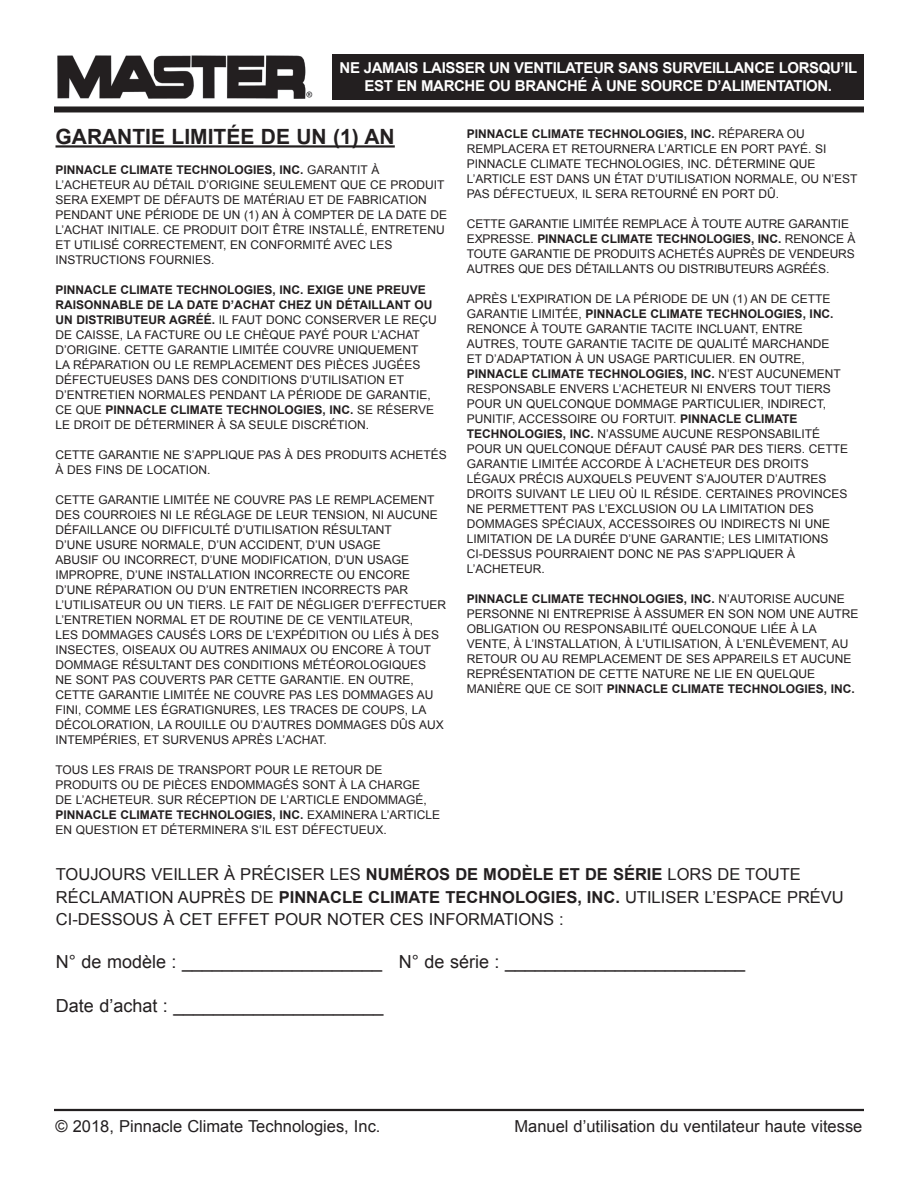
<style>
.page{position:relative;width:918px;height:1188px;background:#fff}
.page>*{position:absolute;margin:0;border:0;box-sizing:border-box;transform-origin:0 0}
.t1{font:700 21px "Arial";color:#231f20}
.t2{font:18px "Arial";color:#231f20}
.t3{font:16.5px/22.5px "Arial";color:#231f20}
.t4{font:700 15px/18px "Arial";letter-spacing:-.025em;color:#fff;text-align:center}
.t5{font:12px/15px "Arial";color:#231f20}
.s1{font-weight:700}
</style>
<div class="page">
<div style="left:333px;top:54px;width:531px;height:45px;background:#231f20"></div>
<hr style="left:54px;top:1108px;width:810px;height:4px;background:#e3e2e2">
<hr style="left:54px;top:1109px;width:810px;height:2px;background:#231f20">
<div style="left:54px;top:106px;width:810px;height:6px;background:#231f20"></div>
<img style="left:58px;top:55px;width:254px;height:43px">
<hr style="left:56px;top:145px;width:339px;height:3px;background:#231f20">
<p class="t4" style="left:340px;top:59px;width:519px">NE JAMAIS LAISSER UN VENTILATEUR SANS SURVEILLANCE LORSQU’IL<br>EST EN MARCHE OU BRANCHÉ À UNE SOURCE D’ALIMENTATION.</p>
<p class="t1" style="left:56px;top:123px;width:341px">GARANTIE LIMITÉE DE UN (1) AN</p>
<p class="t5" style="left:56px;top:163px;width:393px"><span class="s1">PINNACLE CLIMATE TECHNOLOGIES, INC.</span> GARANTIT À L’ACHETEUR AU DÉTAIL D’ORIGINE SEULEMENT QUE CE PRODUIT SERA EXEMPT DE DÉFAUTS DE MATÉRIAU ET DE FABRICATION PENDANT UNE PÉRIODE DE UN (1) AN À COMPTER DE LA DATE DE L’ACHAT INITIALE. CE PRODUIT DOIT ÊTRE INSTALLÉ, ENTRETENU ET UTILISÉ CORRECTEMENT, EN CONFORMITÉ AVEC LES INSTRUCTIONS FOURNIES.</p>
<p class="t5" style="left:55px;top:283px;width:383px"><span class="s1">PINNACLE CLIMATE TECHNOLOGIES, INC. EXIGE UNE PREUVE RAISONNABLE DE LA DATE D’ACHAT CHEZ UN DÉTAILLANT OU UN DISTRIBUTEUR AGRÉÉ.</span> IL FAUT DONC CONSERVER LE REÇU DE CAISSE, LA FACTURE OU LE CHÈQUE PAYÉ POUR L’ACHAT D’ORIGINE. CETTE GARANTIE LIMITÉE COUVRE UNIQUEMENT<br>LA RÉPARATION OU LE REMPLACEMENT DES PIÈCES JUGÉES DÉFECTUEUSES DANS DES CONDITIONS D’UTILISATION ET D’ENTRETIEN NORMALES PENDANT LA PÉRIODE DE GARANTIE, CE QUE <span class="s1">PINNACLE CLIMATE TECHNOLOGIES, INC.</span> SE RÉSERVE LE DROIT DE DÉTERMINER À SA SEULE DISCRÉTION.</p>
<p class="t5" style="left:55px;top:448px;width:393px">CETTE GARANTIE NE S’APPLIQUE PAS À DES PRODUITS ACHETÉS<br>À DES FINS DE LOCATION.</p>
<p class="t5" style="left:55px;top:493px;width:392px">CETTE GARANTIE LIMITÉE NE COUVRE PAS LE REMPLACEMENT DES COURROIES NI LE RÉGLAGE DE LEUR TENSION, NI AUCUNE DÉFAILLANCE OU DIFFICULTÉ D’UTILISATION RÉSULTANT<br>D’UNE USURE NORMALE, D’UN ACCIDENT, D’UN USAGE<br>ABUSIF OU INCORRECT, D’UNE MODIFICATION, D’UN USAGE IMPROPRE, D’UNE INSTALLATION INCORRECTE OU ENCORE D’UNE RÉPARATION OU D’UN ENTRETIEN INCORRECTS PAR L’UTILISATEUR OU UN TIERS. LE FAIT DE NÉGLIGER D’EFFECTUER L’ENTRETIEN NORMAL ET DE ROUTINE DE CE VENTILATEUR,<br>LES DOMMAGES CAUSÉS LORS DE L’EXPÉDITION OU LIÉS À DES INSECTES, OISEAUX OU AUTRES ANIMAUX OU ENCORE À TOUT DOMMAGE RÉSULTANT DES CONDITIONS MÉTÉOROLOGIQUES<br>NE SONT PAS COUVERTS PAR CETTE GARANTIE. EN OUTRE, CETTE GARANTIE LIMITÉE NE COUVRE PAS LES DOMMAGES AU FINI, COMME LES ÉGRATIGNURES, LES TRACES DE COUPS, LA DÉCOLORATION, LA ROUILLE OU D’AUTRES DOMMAGES DÛS AUX INTEMPÉRIES, ET SURVENUS APRÈS L’ACHAT.</p>
<p class="t5" style="left:55px;top:763px;width:386px">TOUS LES FRAIS DE TRANSPORT POUR LE RETOUR DE PRODUITS OU DE PIÈCES ENDOMMAGÉS SONT À LA CHARGE<br>DE L’ACHETEUR. SUR RÉCEPTION DE L’ARTICLE ENDOMMAGÉ, <span class="s1">PINNACLE CLIMATE TECHNOLOGIES, INC.</span> EXAMINERA L’ARTICLE EN QUESTION ET DÉTERMINERA S’IL EST DÉFECTUEUX.</p>
<p class="t5" style="left:467px;top:126px;width:392px"><span class="s1">PINNACLE CLIMATE TECHNOLOGIES, INC.</span> RÉPARERA OU REMPLACERA ET RETOURNERA L’ARTICLE EN PORT PAYÉ. SI PINNACLE CLIMATE TECHNOLOGIES, INC. DÉTERMINE QUE L’ARTICLE EST DANS UN ÉTAT D’UTILISATION NORMALE, OU N’EST PAS DÉFECTUEUX, IL SERA RETOURNÉ EN PORT DÛ.</p>
<p class="t5" style="left:467px;top:216px;width:390px">CETTE GARANTIE LIMITÉE REMPLACE À TOUTE AUTRE GARANTIE EXPRESSE. <span class="s1">PINNACLE CLIMATE TECHNOLOGIES, INC.</span> RENONCE À TOUTE GARANTIE DE PRODUITS ACHETÉS AUPRÈS DE VENDEURS AUTRES QUE DES DÉTAILLANTS OU DISTRIBUTEURS AGRÉÉS.</p>
<p class="t5" style="left:467px;top:291px;width:383px">APRÈS L'EXPIRATION DE LA PÉRIODE DE UN (1) AN DE CETTE GARANTIE LIMITÉE, <span class="s1">PINNACLE CLIMATE TECHNOLOGIES, INC.<br></span>RENONCE À TOUTE GARANTIE TACITE INCLUANT, ENTRE AUTRES, TOUTE GARANTIE TACITE DE QUALITÉ MARCHANDE<br>ET D’ADAPTATION À UN USAGE PARTICULIER. EN OUTRE, <span class="s1">PINNACLE CLIMATE TECHNOLOGIES, INC.</span> N’EST AUCUNEMENT RESPONSABLE ENVERS L’ACHETEUR NI ENVERS TOUT TIERS POUR UN QUELCONQUE DOMMAGE PARTICULIER, INDIRECT, PUNITIF, ACCESSOIRE OU FORTUIT. <span class="s1">PINNACLE CLIMATE TECHNOLOGIES, INC.</span> N’ASSUME AUCUNE RESPONSABILITÉ POUR UN QUELCONQUE DÉFAUT CAUSÉ PAR DES TIERS. CETTE GARANTIE LIMITÉE ACCORDE À L’ACHETEUR DES DROITS LÉGAUX PRÉCIS AUXQUELS PEUVENT S’AJOUTER D’AUTRES DROITS SUIVANT LE LIEU OÙ IL RÉSIDE. CERTAINES PROVINCES NE PERMETTENT PAS L’EXCLUSION OU LA LIMITATION DES DOMMAGES SPÉCIAUX, ACCESSOIRES OU INDIRECTS NI UNE LIMITATION DE LA DURÉE D’UNE GARANTIE; LES LIMITATIONS CI-DESSUS POURRAIENT DONC NE PAS S’APPLIQUER À L’ACHETEUR.</p>
<p class="t5" style="left:467px;top:591px;width:393px"><span class="s1">PINNACLE CLIMATE TECHNOLOGIES, INC.</span> N’AUTORISE AUCUNE PERSONNE NI ENTREPRISE À ASSUMER EN SON NOM UNE AUTRE OBLIGATION OU RESPONSABILITÉ QUELCONQUE LIÉE À LA VENTE, À L’INSTALLATION, À L’UTILISATION, À L’ENLÈVEMENT, AU RETOUR OU AU REMPLACEMENT DE SES APPAREILS ET AUCUNE REPRÉSENTATION DE CETTE NATURE NE LIE EN QUELQUE MANIÈRE QUE CE SOIT <span class="s1">PINNACLE CLIMATE TECHNOLOGIES, INC.</span></p>
<p class="t3" style="left:56px;top:863px;width:790px">TOUJOURS VEILLER À PRÉCISER LES <span class="s1">NUMÉROS DE MODÈLE ET DE SÉRIE</span> LORS DE TOUTE<br>RÉCLAMATION AUPRÈS DE <span class="s1">PINNACLE CLIMATE TECHNOLOGIES, INC.</span> UTILISER L’ESPACE PRÉVU<br>CI-DESSOUS À CET EFFET POUR NOTER CES INFORMATIONS :</p>
<p class="t2" style="left:56px;top:950px;width:691px">N° de modèle : ____________________ N° de série : ________________________</p>
<p class="t2" style="left:56px;top:993px;width:329px">Date d’achat : _____________________</p>
<h3 class="t3" style="left:55px;top:1116px;width:327px">© 2018, Pinnacle Climate Technologies, Inc.</h3>
<h3 class="t3" style="left:514px;top:1116px;width:350px">Manuel d’utilisation du ventilateur haute vitesse</h3>
</div>
